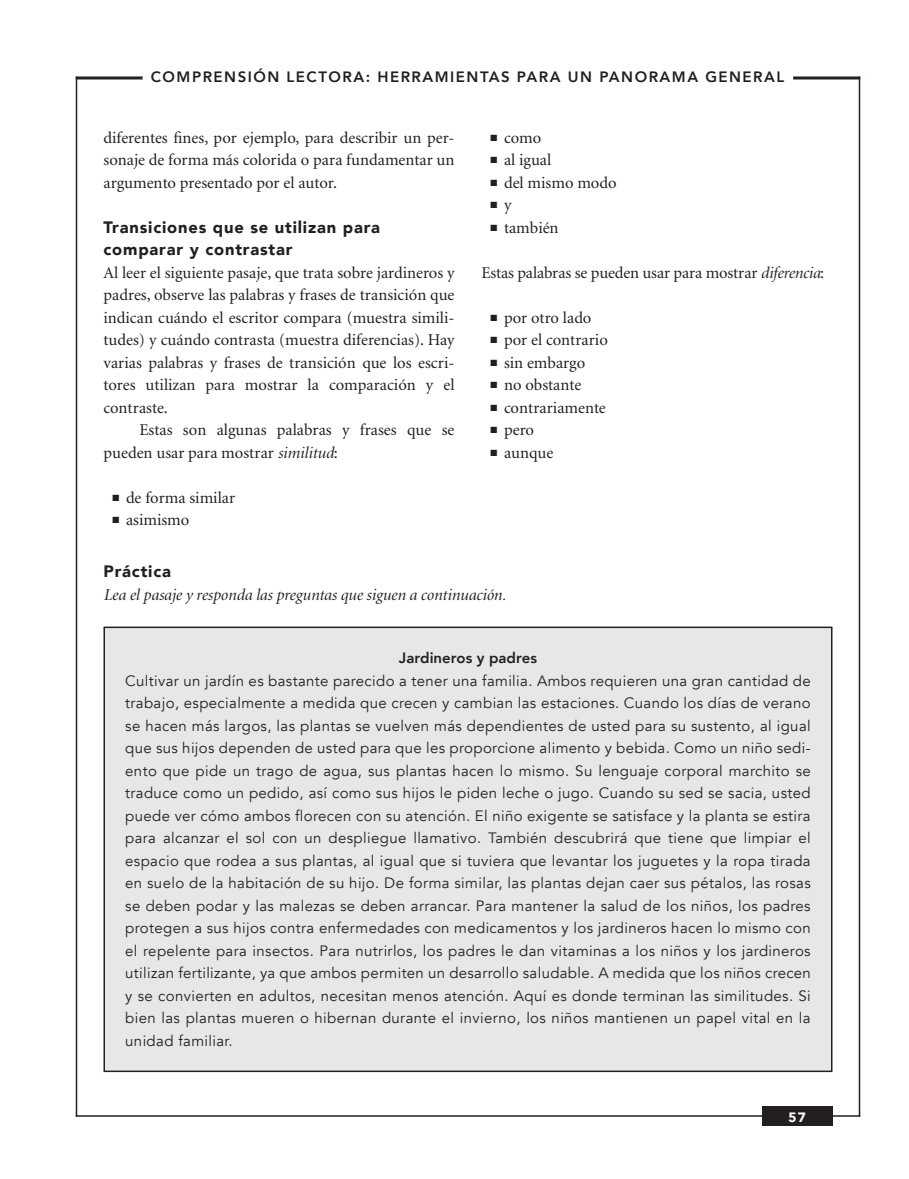
<style>
.page{position:relative;width:909px;height:1179px;background:#fff}
.page>*{position:absolute;margin:0;border:0;box-sizing:border-box;transform-origin:0 0}
.t1{font:16.5px/22.5px "Minion";color:#231f20;text-align:justify}
.t2{font:900 16.5px/22.5px "Avenir";letter-spacing:.05em;color:#231f20}
.t3{font:italic 16.5px "Minion Display";color:#231f20}
.t4{font:15px/22.5px "Avenir";letter-spacing:.025em;color:#231f20;text-align:justify}
.t5{font:800 15px "Avenir";letter-spacing:.1em;color:#231f20}
.t6{font:800 15px "Avenir";color:#231f20}
.t7{font:900 13.5px "Avenir";color:#fff}
.s1{color:#fff}
.s2{font-family:"Minion Display";font-style:italic}
</style>
<div class="page">
<hr style="left:76px;top:76px;width:1px;height:1041px;background:#231f20">
<hr style="left:76px;top:1115px;width:784px;height:2px;background:#231f20">
<hr style="left:859px;top:76px;width:1px;height:1041px;background:#231f20">
<hr style="left:76px;top:76px;width:784px;height:3px;background:#231f20">
<div style="left:143px;top:66px;width:650px;height:15px;background:#fff"></div>
<div style="left:104px;top:627px;width:728px;height:444px;background:#e6e7e9"></div>
<div style="left:104px;top:627px;width:728px;height:445px;border:2px solid #231f20"></div>
<div style="left:762px;top:1107px;width:70px;height:19px;background:#231f20"></div>
<p class="t5" style="left:143px;top:65px;width:652px"><span class="s1">–</span>COMPRENSIÓN LECTORA: HERRAMIENTAS PARA UN PANORAMA GENERAL<span class="s1">–</span></p>
<p class="t1" style="left:104px;top:127px;width:353px">diferentes fines, por ejemplo, para describir un per&shy;sonaje de forma más colorida o para fundamentar un argumento presentado por el autor.</p>
<h3 class="t2" style="left:104px;top:215px;width:278px">Transiciones que se utilizan para comparar y contrastar</h3>
<p class="t1" style="left:104px;top:262px;width:353px">Al leer el siguiente pasaje, que trata sobre jardineros y padres, observe las palabras y frases de transición que indican cuándo el escritor compara (muestra simili&shy;tudes) y cuándo contrasta (muestra diferencias). Hay varias palabras y frases de transición que los escri&shy;tores utilizan para mostrar la comparación y el contraste.</p>
<p class="t1" style="left:104px;top:420px;width:352px;text-indent:36px">Estas son algunas palabras y frases que se pueden usar para mostrar <span class="s2">similitud</span>:</p>
<p class="t1" style="left:112px;top:487px;width:124px">■ de forma similar</p>
<p class="t1" style="left:112px;top:509px;width:78px">■ asimismo</p>
<h3 class="t2" style="left:103px;top:560px;width:69px">Práctica</h3>
<p class="t1" style="left:490px;top:127px;width:52px">■ como</p>
<p class="t1" style="left:490px;top:149px;width:62px">■ al igual</p>
<p class="t1" style="left:490px;top:172px;width:128px">■ del mismo modo</p>
<p class="t1" style="left:490px;top:194px;width:22px">■ y</p>
<p class="t1" style="left:490px;top:217px;width:70px">■ también</p>
<p class="t1" style="left:481px;top:262px;width:344px">Estas palabras se pueden usar para mostrar <span class="s2">diferencia</span>:</p>
<p class="t1" style="left:490px;top:307px;width:103px">■ por otro lado</p>
<p class="t1" style="left:490px;top:329px;width:119px">■ por el contrario</p>
<p class="t1" style="left:490px;top:352px;width:96px">■ sin embargo</p>
<p class="t1" style="left:490px;top:374px;width:92px">■ no obstante</p>
<p class="t1" style="left:490px;top:397px;width:117px">■ contrariamente</p>
<p class="t1" style="left:490px;top:419px;width:45px">■ pero</p>
<p class="t1" style="left:490px;top:442px;width:64px">■ aunque</p>
<p class="t3" style="left:103px;top:586px;width:404px">Lea el pasaje y responda las preguntas que siguen a continuación.</p>
<p class="t6" style="left:399px;top:646px;width:140px">Jardineros y padres</p>
<p class="t4" style="left:125px;top:670px;width:687px">Cultivar un jardín es bastante parecido a tener una familia. Ambos requieren una gran cantidad de trabajo, especialmente a medida que crecen y cambian las estaciones. Cuando los días de verano se hacen más largos, las plantas se vuelven más dependientes de usted para su sustento, al igual que sus hijos dependen de usted para que les proporcione alimento y bebida. Como un niño sedi&shy;ento que pide un trago de agua, sus plantas hacen lo mismo. Su lenguaje corporal marchito se traduce como un pedido, así como sus hijos le piden leche o jugo. Cuando su sed se sacia, usted puede ver cómo ambos florecen con su atención. El niño exigente se satisface y la planta se estira para alcanzar el sol con un despliegue llamativo. También descubrirá que tiene que limpiar el espacio que rodea a sus plantas, al igual que si tuviera que levantar los juguetes y la ropa tirada en suelo de la habitación de su hijo. De forma similar, las plantas dejan caer sus pétalos, las rosas se deben podar y las malezas se deben arrancar. Para mantener la salud de los niños, los padres protegen a sus hijos contra enfermedades con medicamentos y los jardineros hacen lo mismo con el repelente para insectos. Para nutrirlos, los padres le dan vitaminas a los niños y los jardineros utilizan fertilizante, ya que ambos permiten un desarrollo saludable. A medida que los niños crecen y se convierten en adultos, necesitan menos atención. Aquí es donde terminan las similitudes. Si bien las plantas mueren o hibernan durante el invierno, los niños mantienen un papel vital en la unidad familiar.</p>
<p class="t7" style="left:789px;top:1106px;width:19px">57</p>
</div>
